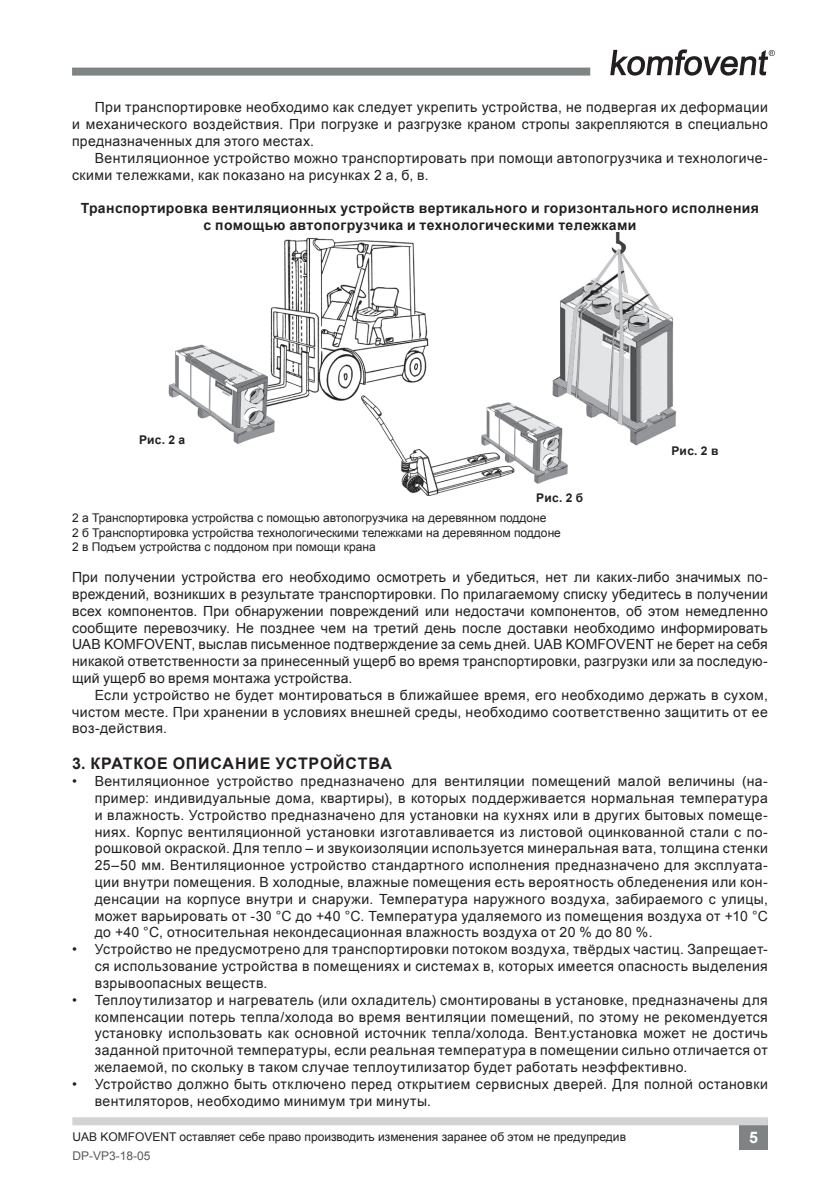
<style>
.page{position:relative;width:840px;height:1191px;background:#fff}
.page>*{position:absolute;margin:0;border:0;box-sizing:border-box;transform-origin:0 0}
.Antraste_1{font:700 16px "Arial";letter-spacing:.045em;color:#231f20}
.t1{font:700 16px "Arial";color:#fff}
.Tekstas_neatitraukta{font:14px/16.8px "Arial";letter-spacing:.03em;color:#231f20;text-align:justify}
.Tekstas_atititraukta{font:14px/16.8px "Arial";letter-spacing:.025em;color:#231f20;text-align:justify}
.Pavadinimas_Bold_Cen{font:700 14px/16.8px "Arial";letter-spacing:.025em;color:#231f20;text-align:center}
.Piesinuku_tekstas{font:12px "Arial";color:#231f20}
.Paveikslas{font:700 12px "Arial";letter-spacing:.02em;color:#231f20}
.t2{font:12px "Arial";color:#57585a}
</style>
<div class="page">
<div style="left:72px;top:68px;width:518px;height:8px;background:#808384"></div>
<div style="left:739px;top:1119px;width:28px;height:30px;background:#808384"></div>
<div style="left:72px;top:1117px;width:695px;height:8px;background:#d1d3d4"></div>
<svg style="left:610px;top:49px;width:164px;height:27px"></svg>
<img style="left:396px;top:402px;width:172px;height:93px">
<img style="left:168px;top:237px;width:261px;height:213px">
<img style="left:547px;top:233px;width:129px;height:213px">
<p class="Tekstas_atititraukta" style="left:72px;top:99px;width:697px;text-indent:23px">При транспортировке необходимо как следует укрепить устройства, не подвергая их деформации и механического воздействия. При погрузке и разгрузке краном стропы закрепляются в специально предназначенных для этого местах.</p>
<p class="Tekstas_atititraukta" style="left:72px;top:149px;width:697px;text-indent:23px">Вентиляционное устройство можно транспортировать при помощи автопогрузчика и технологиче&shy;скими тележками, как показано на рисунках 2 a, б, в.</p>
<p class="Pavadinimas_Bold_Cen" style="left:81px;top:200px;width:679px">Транспортировка вентиляционных устройств вертикального и горизонтального исполнения с помощью автопогрузчика и технологическими тележками</p>
<p class="Paveikslas" style="left:139px;top:431px;width:48px">Рис. 2 a</p>
<p class="Paveikslas" style="left:536px;top:489px;width:48px">Рис. 2 б</p>
<p class="Paveikslas" style="left:671px;top:442px;width:48px">Рис. 2 в</p>
<p class="Piesinuku_tekstas" style="left:72px;top:509px;width:475px">2 a Транспортировка устройства с помощью автопогрузчика на деревянном поддоне</p>
<p class="Piesinuku_tekstas" style="left:72px;top:524px;width:490px">2 б Транспортировка устройства технологическими тележками на деревянном поддоне</p>
<p class="Piesinuku_tekstas" style="left:72px;top:538px;width:305px">2 в Подъем устройства с поддоном при помощи крана</p>
<p class="Tekstas_neatitraukta" style="left:72px;top:569px;width:697px">При получении устройства его необходимо осмотреть и убедиться, нет ли каких-либо значимых по&shy;вреждений, возникших в результате транспортировки. По прилагаемому списку убедитесь в получении всех компонентов. При обнаружении повреждений или недостачи компонентов, об этом немедленно сообщите перевозчику. Не позднее чем на третий день после доставки необходимо информировать UAB KOMFOVENT, выслав письменное подтверждение за семь дней. UAB KOMFOVENT не берет на себя никакой ответственности за принесенный ущерб во время транспортировки, разгрузки или за последую&shy;щий ущерб во время монтажа устройства.</p>
<p class="Tekstas_atititraukta" style="left:72px;top:686px;width:697px;text-indent:23px">Если устройство не будет монтироваться в ближайшее время, его необходимо держать в сухом, чистом месте. При хранении в условиях внешней среды, необходимо соответственно защитить от ее воз-действия.</p>
<p class="Antraste_1" style="left:72px;top:752px;width:321px">3. КРАТКОЕ ОПИСАНИЕ УСТРОЙСТВА</p>
<p class="Tekstas_neatitraukta" style="left:95px;top:773px;width:674px;text-indent:-23px">• Вентиляционное устройство предназначено для вентиляции помещений малой величины (на&shy;пример: индивидуальные дома, квартиры), в которых поддерживается нормальная температура и влажность. Устройство предназначено для установки на кухнях или в других бытовых помеще&shy;ниях. Корпус вентиляционной установки изготавливается из листовой оцинкованной стали с по&shy;рошковой окраской. Для тепло – и звукоизоляции используется минеральная вата, толщина стенки 25–50 мм. Вентиляционное устройство стандартного исполнения предназначено для эксплуата&shy;ции внутри помещения. В холодные, влажные помещения есть вероятность обледенения или кон&shy;денсации на корпусе внутри и снаружи. Температура наружного воздуха, забираемого с улицы, может варьировать от -30 °C до +40 °C. Температура удаляемого из помещения воздуха от +10 °C до +40 °C, относительная некондесационная влажность воздуха от 20 % до 80 %.</p>
<p class="Tekstas_neatitraukta" style="left:95px;top:941px;width:674px;text-indent:-23px">• Устройство не предусмотрено для транспортировки потоком воздуха, твёрдых частиц. Запрещает&shy;ся использование устройства в помещениях и системах в, которых имеется опасность выделения взрывоопасных веществ.</p>
<p class="Tekstas_neatitraukta" style="left:95px;top:991px;width:674px;text-indent:-23px">• Теплоутилизатор и нагреватель (или охладитель) смонтированы в установке, предназначены для компенсации потерь тепла/холода во время вентиляции помещений, по этому не рекомендуется установку использовать как основной источник тепла/холода. Вент.установка может не достичь заданной приточной температуры, если реальная температура в помещении сильно отличается от желаемой, по скольку в таком случае теплоутилизатор будет работать неэффективно.</p>
<p class="Tekstas_neatitraukta" style="left:95px;top:1075px;width:674px;text-indent:-23px">• Устройство должно быть отключено перед открытием сервисных дверей. Для полной остановки вентиляторов, необходимо минимум три минуты.</p>
<p class="Piesinuku_tekstas" style="left:72px;top:1129px;width:555px">UAB KOMFOVENT оставляет себе право производить изменения заранее об этом не предупредив</p>
<p class="t1" style="left:748px;top:1126px;width:10px">5</p>
<p class="t2" style="left:72px;top:1147px;width:80px">DP-VP3-18-05</p>
</div>
